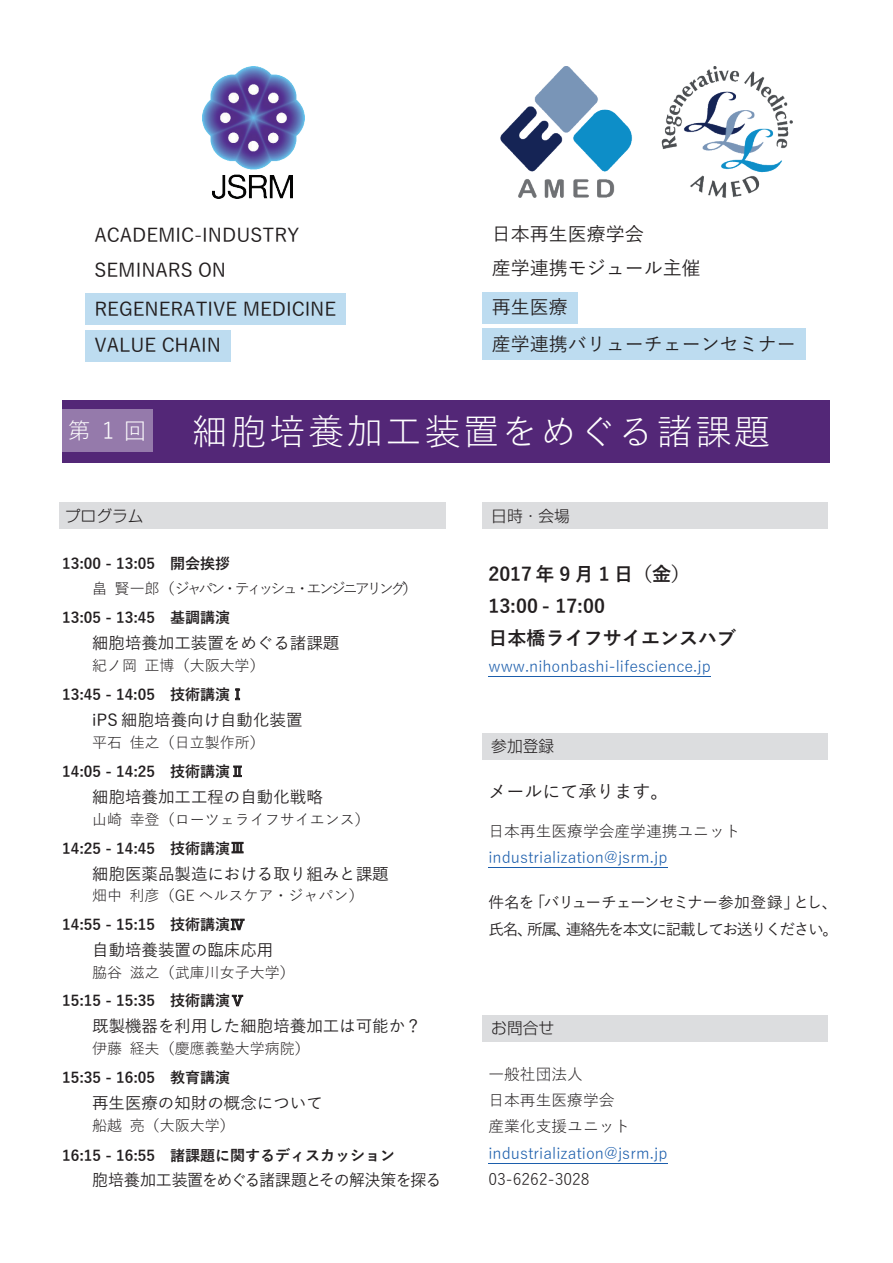
<style>
.page{position:relative;width:893px;height:1263px;background:#fff}
.page>*{position:absolute;margin:0;border:0;box-sizing:border-box;transform-origin:0 0}
.t1{font:36px "Yu Gothic";letter-spacing:.075em;color:#fff}
.t2{font:22.5px "Yu Gothic";color:#fff}
.t3{font:500 19.05px/36.5px "Yu Gothic";color:#231f20}
.t4{font:700 19.05px/31.8px "Yu Gothic";color:#231f20}
.t5{font:500 18px "Yu Gothic";color:#231f20}
.t6{font:500 16.5px "Yu Gothic";color:#231f20}
.t7{font:500 16.5px "Yu Gothic";letter-spacing:-.045em;color:#231f20}
.t8{font:15.75px "Yu Gothic";color:#1c5eac}
.t9{font:15.75px/26.4px "Yu Gothic";color:#231f20}
.t10{font:500 15.75px/26.5px "Yu Gothic";letter-spacing:-.095em;color:#231f20}
.t11{font:300 15.75px "Shin Go Pro";color:#231f20}
.t12{font:700 15px/29.4px "Yu Gothic";color:#231f20}
.t13{font:15px/28.7px "Yu Gothic";color:#231f20}
.t14{font:15px "Yu Gothic";letter-spacing:-.205em;color:#231f20}
.s1{font-weight:400}
.s2{font-family:"MS Gothic";font-weight:400}
.s3{font-weight:700}
.s4{font-family:"MS Gothic"}
</style>
<div class="page">
<div style="left:62px;top:400px;width:767px;height:62px;background:#532777"></div>
<div style="left:85px;top:293px;width:261px;height:32px;background:#bddcf0"></div>
<div style="left:85px;top:330px;width:145px;height:31px;background:#bddcf0"></div>
<div style="left:482px;top:292px;width:95px;height:32px;background:#bddcf0"></div>
<div style="left:482px;top:328px;width:323px;height:32px;background:#bddcf0"></div>
<div style="left:60px;top:502px;width:386px;height:27px;background:#dcdddf"></div>
<svg style="left:235px;top:689px;width:5px;height:11px"></svg>
<svg style="left:233px;top:765px;width:9px;height:12px"></svg>
<svg style="left:232px;top:842px;width:12px;height:11px"></svg>
<svg style="left:231px;top:919px;width:14px;height:11px"></svg>
<svg style="left:232px;top:995px;width:11px;height:11px"></svg>
<div style="left:482px;top:502px;width:346px;height:27px;background:#dcdddf"></div>
<hr style="left:488px;top:676px;width:223px;height:1px;background:#1c5eac">
<div style="left:482px;top:733px;width:346px;height:26px;background:#dcdddf"></div>
<hr style="left:488px;top:867px;width:179px;height:1px;background:#1c5eac">
<div style="left:482px;top:1015px;width:346px;height:26px;background:#dcdddf"></div>
<hr style="left:488px;top:1163px;width:179px;height:1px;background:#1c5eac">
<img style="left:202px;top:67px;width:103px;height:132px">
<img style="left:500px;top:67px;width:292px;height:130px">
<div style="left:62px;top:410px;width:91px;height:42px;background:#957aab"></div>
<p class="t3" style="left:94px;top:215px;width:206px;line-height:35.1px">ACADEMIC<span class="s1">-</span>INDUSTRY<br>SEMINARS ON</p>
<p class="t3" style="left:94px;top:288px;width:243px">REGENERATIVE MEDICINE<br>VALUE CHAIN</p>
<p class="t3" style="left:492px;top:214px;width:211px;line-height:34.2px">日本再生医療学会<br>産学連携モジュール主催</p>
<p class="t3" style="left:492px;top:286px;width:306px">再生医療<br>産学連携バリューチェーンセミナー</p>
<h2 class="t2" style="left:68px;top:410px;width:80px">第 1 回</h2>
<h1 class="t1" style="left:192px;top:399px;width:579px">細胞培養加工装置をめぐる諸課題</h1>
<p class="t11" style="left:65px;top:503px;width:80px">プログラム</p>
<p class="t12" style="left:62px;top:549px;width:170px">13:00 - 13:05 開会挨拶</p>
<p class="t14" style="left:92px;top:575px;width:327px">畠賢一郎（ジャパン・ティッシュ・エンジニアリング）</p>
<p class="t12" style="left:62px;top:603px;width:170px">13:05 - 13:45 基調講演</p>
<p class="t6" style="left:92px;top:628px;width:249px">細胞培養加工装置をめぐる諸課題</p>
<p class="t12" style="left:62px;top:651px;width:204px;text-indent:30px"><span class="s1">紀ノ岡正博（大阪大学）<br></span>13:45 - 14:05 技術講演<span class="s2">Ⅰ</span></p>
<p class="t6" style="left:92px;top:705px;width:212px">iPS 細胞培養向け自動化装置</p>
<p class="t12" style="left:62px;top:728px;width:204px;text-indent:30px"><span class="s1">平石佳之（日立製作所）<br></span>14:05 - 14:25 技術講演<span class="s2">Ⅱ</span></p>
<p class="t6" style="left:92px;top:782px;width:232px">細胞培養加工工程の自動化戦略</p>
<p class="t13" style="left:62px;top:803px;width:309px;text-indent:30px">山崎幸登（ローツェライフサイエンス）<br><span class="s3">14:25 - 14:45 技術講演</span><span class="s4">Ⅲ</span></p>
<p class="t6" style="left:92px;top:858px;width:298px">細胞医薬品製造における取り組みと課題</p>
<p class="t13" style="left:62px;top:879px;width:303px;text-indent:30px">畑中利彦（GE ヘルスケア・ジャパン）<br><span class="s3">14:55 - 15:15 技術講演</span><span class="s4">Ⅳ</span></p>
<p class="t6" style="left:92px;top:935px;width:183px">自動培養装置の臨床応用</p>
<p class="t12" style="left:62px;top:958px;width:234px;line-height:28.8px;text-indent:30px"><span class="s1">脇谷滋之（武庫川女子大学）<br></span>15:15 - 15:35 技術講演<span class="s2">Ⅴ</span></p>
<p class="t6" style="left:92px;top:1011px;width:331px">既製機器を利用した細胞培養加工は可能か？</p>
<p class="t13" style="left:92px;top:1032px;width:219px">伊藤経夫（慶應義塾大学病院）</p>
<p class="t12" style="left:62px;top:1063px;width:170px">15:35 - 16:05 教育講演</p>
<p class="t6" style="left:92px;top:1087px;width:232px">再生医療の知財の概念について</p>
<p class="t13" style="left:92px;top:1109px;width:144px">船越亮（大阪大学）</p>
<p class="t12" style="left:62px;top:1141px;width:335px">16:15 - 16:55 諸課題に関するディスカッション</p>
<p class="t7" style="left:92px;top:1164px;width:351px">胞培養加工装置をめぐる諸課題とその解決策を探る</p>
<p class="t11" style="left:491px;top:503px;width:80px">日時・会場</p>
<p class="t4" style="left:488px;top:559px;width:249px">2017 年 9 月 1 日（金）<br>13:00 - 17:00<br>日本橋ライフサイエンスハブ</p>
<p class="t8" style="left:488px;top:652px;width:224px">www.nihonbashi-lifescience.jp</p>
<p class="t11" style="left:491px;top:733px;width:64px">参加登録</p>
<p class="t5" style="left:488px;top:774px;width:181px">メールにて承ります。</p>
<p class="t9" style="left:488px;top:816px;width:253px">日本再生医療学会産学連携ユニット</p>
<p class="t8" style="left:488px;top:843px;width:180px">industrialization@jsrm.jp</p>
<p class="t10" style="left:488px;top:887px;width:351px">件名を「バリューチェーンセミナー参加登録」とし、氏名、所属、連絡先を本文に記載してお送りください。</p>
<p class="t11" style="left:491px;top:1015px;width:64px">お問合せ</p>
<p class="t9" style="left:488px;top:1059px;width:143px">一般社団法人<br>日本再生医療学会産業化支援ユニット</p>
<p class="t8" style="left:488px;top:1138px;width:180px">industrialization@jsrm.jp</p>
<p class="t9" style="left:488px;top:1164px;width:103px">03-6262-3028</p>
</div>
